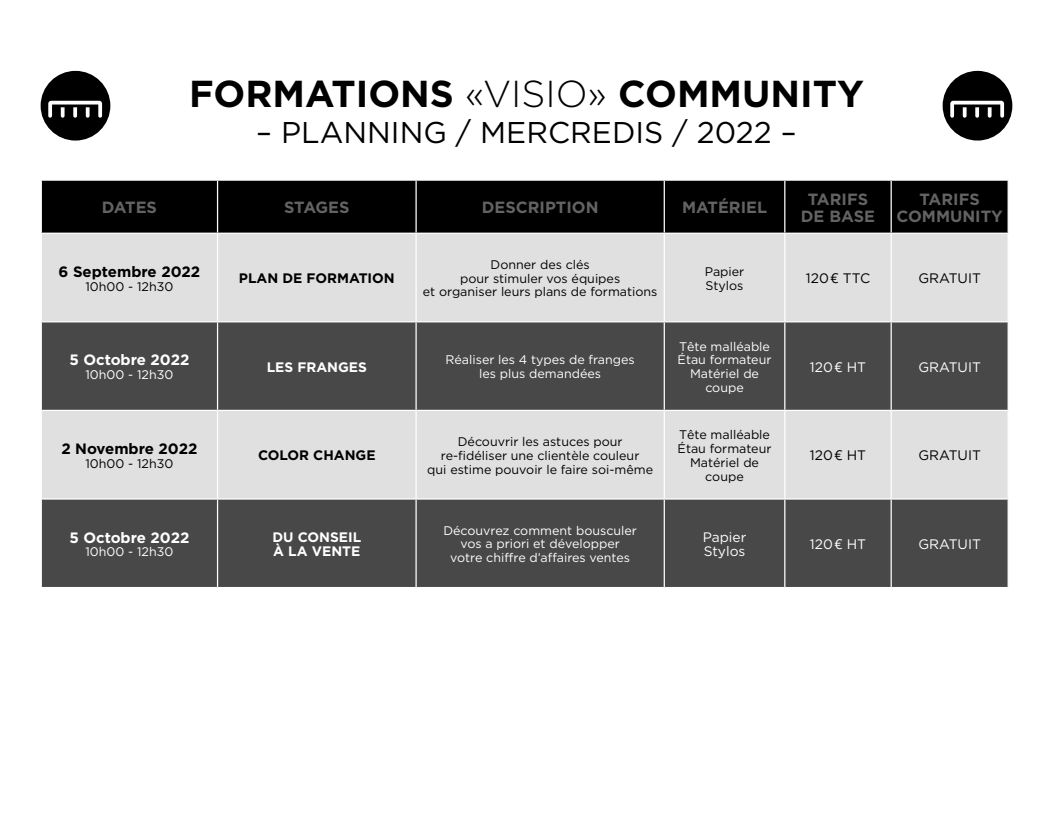
<style>
.page{position:relative;width:1053px;height:815px;background:#fff}
.page>*{position:absolute;margin:0;border:0;box-sizing:border-box;transform-origin:0 0}
.t1{font:700 37.5px "Gotham HTF";color:#000}
.t2{font:30px "Gotham HTF";color:#000}
.t3{font:700 16.25px/16.2px "Gotham HTF";color:#636363;text-align:center}
.t4{font:700 15px "Gotham HTF";color:#000}
.t5{font:700 15px "Gotham HTF";color:#fff}
.t6{font:13.75px/13.8px "Gotham HTF";color:#fff}
.t7{font:13.75px "Gotham HTF";color:#000}
.t8{font:700 13.75px/13.8px "Gotham HTF";color:#fff}
.t9{font:700 13.75px "Gotham HTF";color:#000}
.t10{font:12.5px/13.8px "Gotham HTF";color:#000;text-align:center}
.t11{font:12.5px/13.8px "Gotham HTF";color:#fff;text-align:center}
.s1{font-weight:300}
.s2{font-family:"Open Sans"}
</style>
<div class="page">
<svg style="left:41px;top:71px;width:69px;height:70px"></svg>
<svg style="left:942px;top:71px;width:70px;height:70px"></svg>
<div style="left:42px;top:181px;width:965px;height:52px;background:#000"></div>
<div style="left:42px;top:234px;width:965px;height:87px;background:#e0e0e0"></div>
<svg style="left:42px;top:322px;width:965px;height:265px;background:#7b7b7b"></svg>
<hr style="left:217px;top:181px;width:1px;height:52px;background:#fff">
<hr style="left:415px;top:181px;width:1px;height:52px;background:#fff">
<hr style="left:663px;top:181px;width:2px;height:52px;background:#fff">
<hr style="left:784px;top:181px;width:1px;height:52px;background:#fff">
<hr style="left:890px;top:181px;width:1px;height:52px;background:#fff">
<hr style="left:217px;top:234px;width:1px;height:87px;background:#fff">
<hr style="left:415px;top:234px;width:1px;height:87px;background:#fff">
<hr style="left:663px;top:234px;width:2px;height:87px;background:#fff">
<hr style="left:784px;top:234px;width:1px;height:87px;background:#fff">
<hr style="left:890px;top:234px;width:1px;height:87px;background:#fff">
<hr style="left:217px;top:322px;width:1px;height:88px;background:#fff">
<hr style="left:415px;top:322px;width:1px;height:88px;background:#fff">
<hr style="left:663px;top:322px;width:2px;height:88px;background:#fff">
<hr style="left:784px;top:322px;width:1px;height:88px;background:#fff">
<hr style="left:890px;top:322px;width:1px;height:88px;background:#fff">
<hr style="left:41px;top:410px;width:176px;height:1px;background:#fff">
<hr style="left:217px;top:410px;width:199px;height:1px;background:#fff">
<hr style="left:217px;top:411px;width:1px;height:87px;background:#fff">
<hr style="left:416px;top:410px;width:248px;height:1px;background:#fff">
<hr style="left:415px;top:411px;width:1px;height:87px;background:#fff">
<hr style="left:664px;top:410px;width:120px;height:1px;background:#fff">
<hr style="left:663px;top:411px;width:2px;height:87px;background:#fff">
<hr style="left:784px;top:410px;width:107px;height:1px;background:#fff">
<hr style="left:784px;top:411px;width:1px;height:87px;background:#fff">
<hr style="left:891px;top:410px;width:117px;height:1px;background:#fff">
<hr style="left:890px;top:411px;width:1px;height:87px;background:#fff">
<hr style="left:41px;top:498px;width:176px;height:2px;background:#fff">
<hr style="left:217px;top:498px;width:199px;height:2px;background:#fff">
<hr style="left:217px;top:500px;width:1px;height:87px;background:#fff">
<hr style="left:416px;top:498px;width:248px;height:2px;background:#fff">
<hr style="left:415px;top:500px;width:1px;height:87px;background:#fff">
<hr style="left:664px;top:498px;width:120px;height:2px;background:#fff">
<hr style="left:663px;top:500px;width:2px;height:87px;background:#fff">
<hr style="left:784px;top:498px;width:107px;height:2px;background:#fff">
<hr style="left:784px;top:500px;width:1px;height:87px;background:#fff">
<hr style="left:891px;top:498px;width:117px;height:2px;background:#fff">
<hr style="left:890px;top:500px;width:1px;height:87px;background:#fff">
<h1 class="t1" style="left:189px;top:72px;width:676px">FORMATIONS <span class="s1">«VISIO»</span> COMMUNITY</h1>
<h2 class="t2" style="left:256px;top:115px;width:542px">– PLANNING / MERCREDIS / 2022 –</h2>
<h3 class="t3" style="left:102px;top:199px;width:57px">DATES</h3>
<h3 class="t3" style="left:284px;top:199px;width:67px">STAGES</h3>
<h3 class="t3" style="left:482px;top:199px;width:118px">DESCRIPTION</h3>
<h3 class="t3" style="left:682px;top:199px;width:87px">MATÉRIEL</h3>
<h3 class="t3" style="left:800px;top:191px;width:76px">TARIFS<br>DE BASE</h3>
<h3 class="t3" style="left:896px;top:191px;width:108px">TARIFS<br>COMMUNITY</h3>
<p class="t4" style="left:59px;top:263px;width:143px">6 Septembre 2022</p>
<p class="t10" style="left:85px;top:279px;width:89px">10h00 - 12h30</p>
<p class="t5" style="left:69px;top:351px;width:121px">5 Octobre 2022</p>
<p class="t11" style="left:85px;top:368px;width:89px">10h00 - 12h30</p>
<p class="t4" style="left:61px;top:440px;width:137px">2 Novembre 2022</p>
<p class="t10" style="left:85px;top:456px;width:89px">10h00 - 12h30</p>
<p class="t5" style="left:69px;top:529px;width:121px">5 Octobre 2022</p>
<p class="t11" style="left:85px;top:545px;width:89px">10h00 - 12h30</p>
<p class="t9" style="left:239px;top:270px;width:157px">PLAN DE FORMATION</p>
<p class="t10" style="left:423px;top:257px;width:236px">Donner des clés<br>pour stimuler vos équipes<br>et organiser leurs plans de formations</p>
<p class="t10" style="left:704px;top:264px;width:41px;text-align:left">Papier<br>Stylos</p>
<p class="t7" style="left:805px;top:271px;width:66px">120<span class="s2">€</span> TTC</p>
<p class="t7" style="left:918px;top:271px;width:64px">GRATUIT</p>
<p class="t8" style="left:267px;top:360px;width:102px">LES FRANGES</p>
<p class="t11" style="left:445px;top:353px;width:191px">Réaliser les 4 types de franges les plus demandées</p>
<p class="t11" style="left:677px;top:339px;width:95px">Tête malléable<br>Étau formateur<br>Matériel de coupe</p>
<p class="t9" style="left:258px;top:448px;width:119px">COLOR CHANGE</p>
<p class="t10" style="left:427px;top:435px;width:227px">Découvrir les astuces pour re-fidéliser une clientèle couleur<br>qui estime pouvoir le faire soi-même</p>
<p class="t10" style="left:677px;top:428px;width:95px">Tête malléable<br>Étau formateur<br>Matériel de coupe</p>
<p class="t6" style="left:809px;top:360px;width:58px">120<span class="s2">€</span> HT</p>
<p class="t6" style="left:918px;top:360px;width:64px">GRATUIT</p>
<p class="t7" style="left:809px;top:448px;width:58px">120<span class="s2">€</span> HT</p>
<p class="t7" style="left:918px;top:448px;width:64px">GRATUIT</p>
<p class="t8" style="left:272px;top:530px;width:90px">DU CONSEIL<br>À LA VENTE</p>
<p class="t11" style="left:443px;top:523px;width:195px">Découvrez comment bousculer vos a priori et développer votre chiffre d’affaires ventes</p>
<p class="t6" style="left:702px;top:530px;width:45px">Papier<br>Stylos</p>
<p class="t6" style="left:809px;top:537px;width:58px">120<span class="s2">€</span> HT</p>
<p class="t6" style="left:918px;top:537px;width:64px">GRATUIT</p>
</div>
